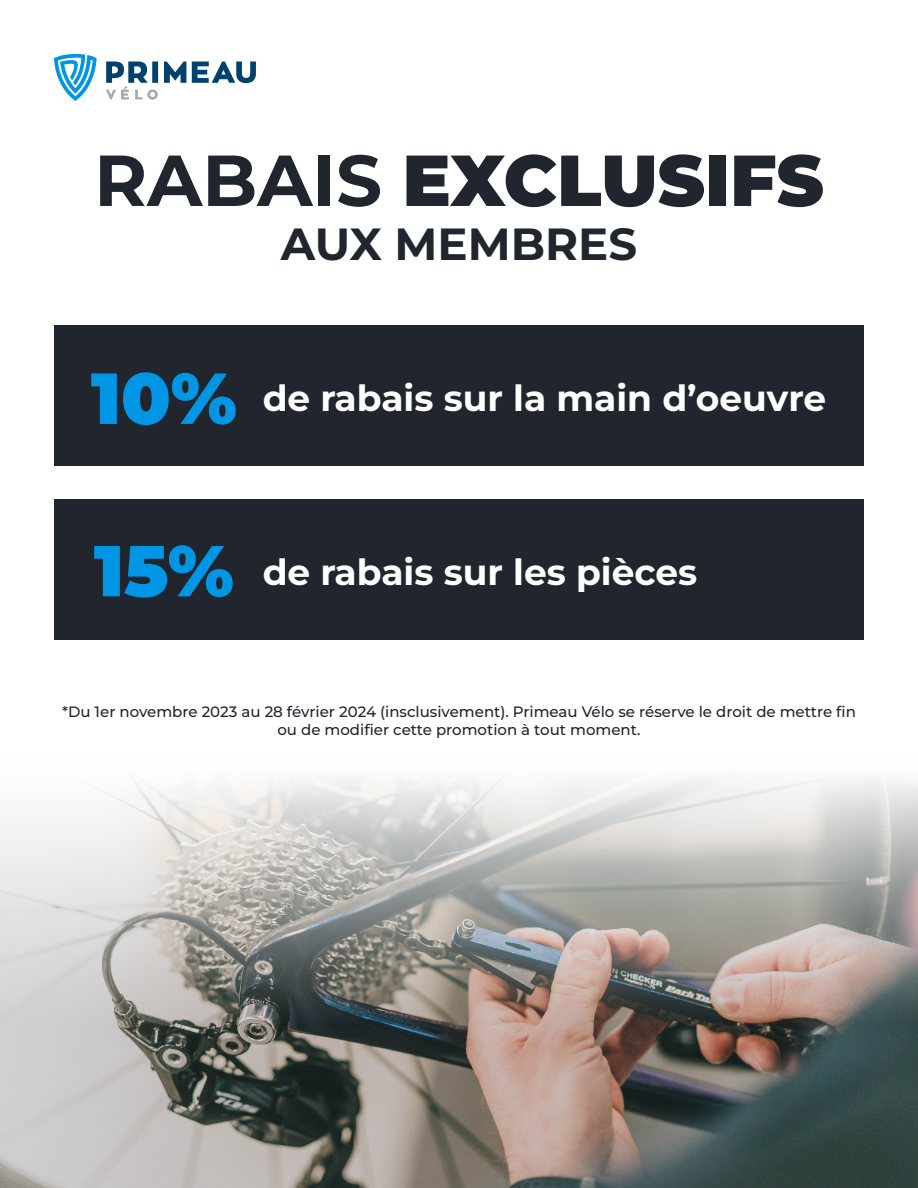
<style>
.page{position:relative;width:918px;height:1188px;background:#fff}
.page>*{position:absolute;margin:0;border:0;box-sizing:border-box;transform-origin:0 0}
.t1{font:900 72px "Montserrat";color:#21262e}
.t2{font:900 72px "Montserrat";color:#0096e6}
.t3{font:700 45px "Montserrat";color:#21262e}
.t4{font:700 36px "Montserrat";color:#fff}
.t5{font:500 15px/18px "Montserrat";color:#21262e;text-align:center}
.s1{font-weight:700}
</style>
<div class="page">
<img style="left:0;top:778px;width:918px;height:410px">
<svg style="left:54px;top:54px;width:43px;height:47px"></svg>
<svg style="left:164px;top:62px;width:22px;height:21px"></svg>
<svg style="left:106px;top:62px;width:52px;height:38px"></svg>
<svg style="left:192px;top:62px;width:64px;height:21px"></svg>
<div style="left:54px;top:500px;width:810px;height:140px;background:#21262e"></div>
<div style="left:54px;top:325px;width:810px;height:141px;background:#21262e"></div>
<p class="t1" style="left:94px;top:132px;width:731px"><span class="s1">RABAIS</span> EXCLUSIFS</p>
<p class="t3" style="left:281px;top:214px;width:358px">AUX MEMBRES</p>
<p class="t2" style="left:91px;top:350px;width:147px">10%</p>
<p class="t4" style="left:263px;top:374px;width:565px">de rabais sur la main d’oeuvre</p>
<p class="t2" style="left:94px;top:523px;width:141px">15%</p>
<p class="t4" style="left:263px;top:549px;width:436px">de rabais sur les pièces</p>
<p class="t5" style="left:62px;top:702px;width:795px">*Du 1er novembre 2023 au 28 février 2024 (insclusivement). Primeau Vélo se réserve le droit de mettre fin ou de modifier cette promotion à tout moment.</p>
</div>
